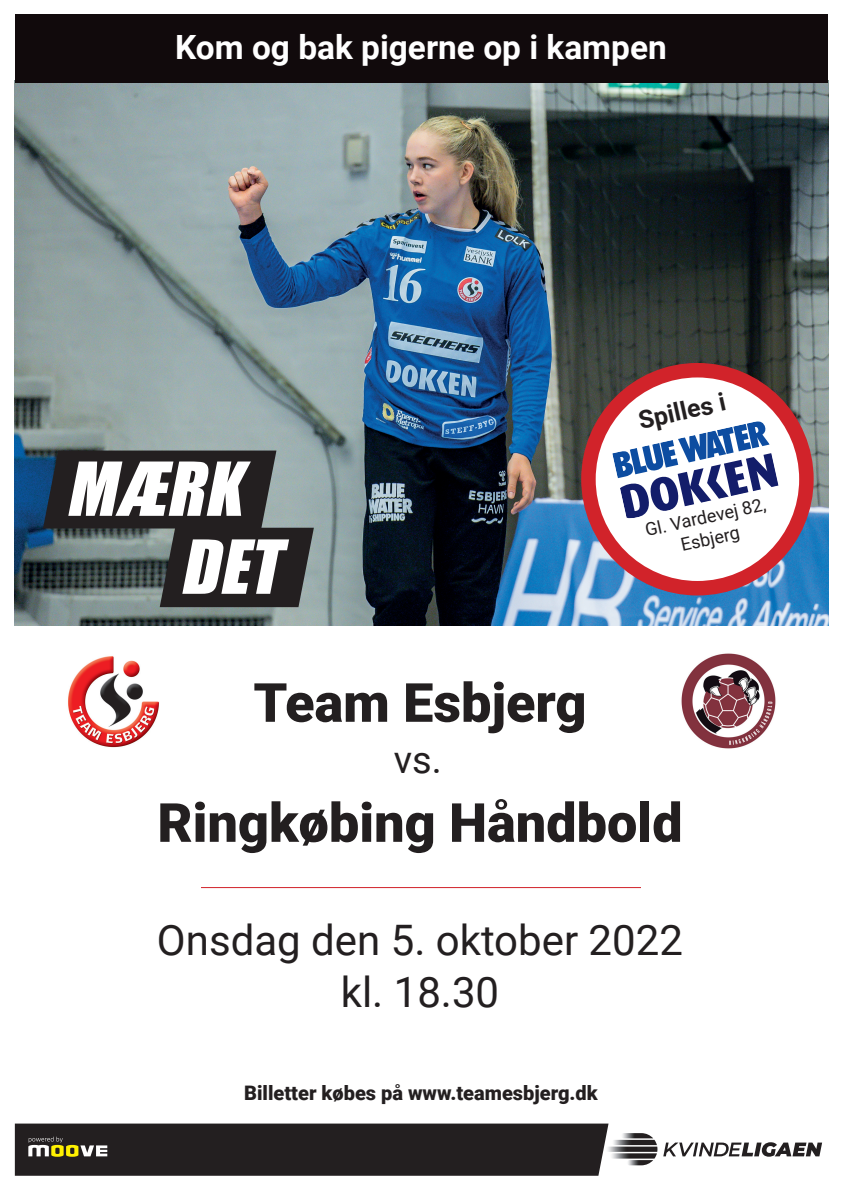
<style>
.page{position:relative;width:842px;height:1191px;background:#fff}
.page>*{position:absolute;margin:0;border:0;box-sizing:border-box;transform-origin:0 0}
.t1{font:900 54px "Roboto";color:#231f20}
.t2{font:42px/52px "Roboto";color:#231f20;text-align:center}
.t3{font:38px "Roboto";color:#231f20}
.t4{font:700 33.4px "Roboto";color:#fff}
.t5{font:700 25px "Roboto";color:#231f20}
.t6{font:900 20px "Roboto";color:#231f20}
.t7{font:18px/22px "Roboto";color:#231f20;text-align:center}
</style>
<div class="page">
<svg style="left:663px;top:1142px;width:159px;height:14px"></svg>
<img style="left:613px;top:1139px;width:44px;height:6px">
<img style="left:608px;top:1146px;width:49px;height:5px">
<img style="left:612px;top:1153px;width:45px;height:5px">
<img style="left:628px;top:1160px;width:25px;height:5px">
<img style="left:622px;top:1133px;width:31px;height:5px">
<img style="left:15px;top:82px;width:813px;height:543px">
<div style="left:15px;top:14px;width:813px;height:68px;background:#110a0c"></div>
<div style="left:15px;top:1123px;width:593px;height:52px;background:#231f20"></div>
<img style="left:65px;top:653px;width:97px;height:97px;border-radius:48px">
<img style="left:681px;top:653px;width:95px;height:96px">
<hr style="left:201px;top:887px;width:440px;height:1px;background:#d1232a">
<svg style="left:588px;top:370px;width:218px;height:218px"></svg>
<div style="left:581px;top:363px;width:233px;height:232px;border:14px solid #d1232a;border-radius:50%"></div>
<svg style="left:612px;top:421px;width:166px;height:97px"></svg>
<svg style="left:43px;top:450px;width:271px;height:157px"></svg>
<h3 class="t4" style="left:175px;top:23px;width:493px">Kom og bak pigerne op i kampen</h3>
<p class="t5" style="left:635px;top:404px;width:90px;rotate:-13deg">Spilles i</p>
<h1 class="t1" style="left:253px;top:664px;width:334px">Team Esbjerg</h1>
<h3 class="t3" style="left:394px;top:733px;width:49px">vs.</h3>
<p class="t7" style="left:643px;top:518px;width:124px;rotate:-12deg">Gl. Vardevej 82,<br>Esbjerg</p>
<h1 class="t1" style="left:157px;top:784px;width:527px">Ringkøbing Håndbold</h1>
<h2 class="t2" style="left:157px;top:913px;width:528px">Onsdag den 5. oktober 2022 kl. 18.30</h2>
<p class="t6" style="left:244px;top:1078px;width:355px">Billetter købes på www.teamesbjerg.dk</p>
</div>
